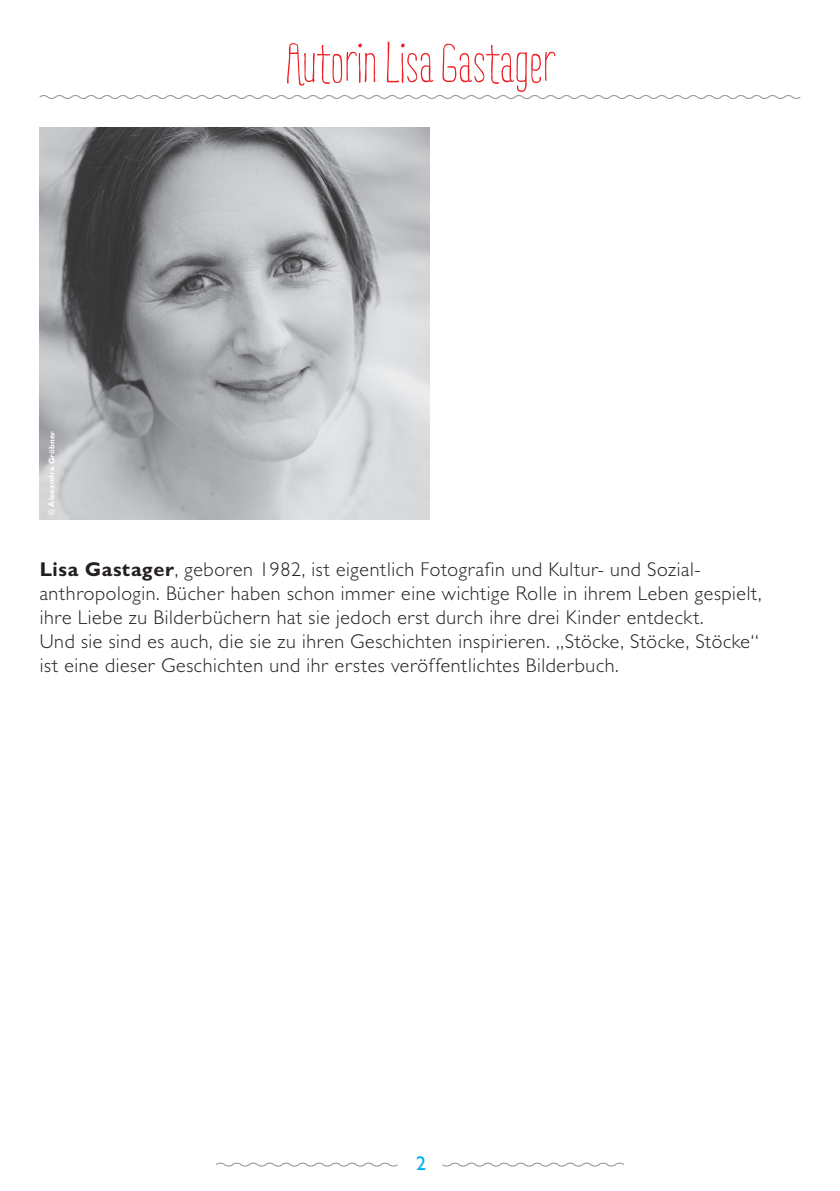
<style>
.page{position:relative;width:840px;height:1191px;background:#fff}
.page>*{position:absolute;margin:0;border:0;box-sizing:border-box;transform-origin:0 0}
.t1{font:56px "Ridemy Bike Pro";color:#ee1d23}
.t2{font:300 20px/24px "Gill Sans MT Std";letter-spacing:.03em;color:#231f20}
.t3{font:500 20px "Gill Sans MT Std";color:#00aeef}
.t4{font:700 8px "Gill Sans MT Std";letter-spacing:.01em;color:#fff}
.s1{font-weight:700}
</style>
<div class="page">
<svg style="left:442px;top:1162px;width:182px;height:5px"></svg>
<svg style="left:216px;top:1162px;width:182px;height:5px"></svg>
<img style="left:40px;top:128px;width:389px;height:391px">
<svg style="left:39px;top:95px;width:762px;height:4px"></svg>
<p class="t4" style="left:47px;top:515px;width:86px;rotate:-90deg">© Alexandra Gröbner</p>
<h1 class="t1" style="left:285px;top:28px;width:271px">Autorin Lisa Gastager</h1>
<p class="t2" style="left:40px;top:557px;width:723px"><span class="s1">Lisa Gastager</span>, geboren 1982, ist eigentlich Fotografin und Kultur- und Sozial&shy;anthropologin. Bücher haben schon immer eine wichtige Rolle in ihrem Leben gespielt, ihre Liebe zu Bilderbüchern hat sie jedoch erst durch ihre drei Kinder entdeckt.<br>Und sie sind es auch, die sie zu ihren Geschichten inspirieren. „Stöcke, Stöcke, Stöcke“ ist eine dieser Geschichten und ihr erstes veröffentlichtes Bilderbuch.</p>
<p class="t3" style="left:416px;top:1150px;width:11px">2</p>
</div>
